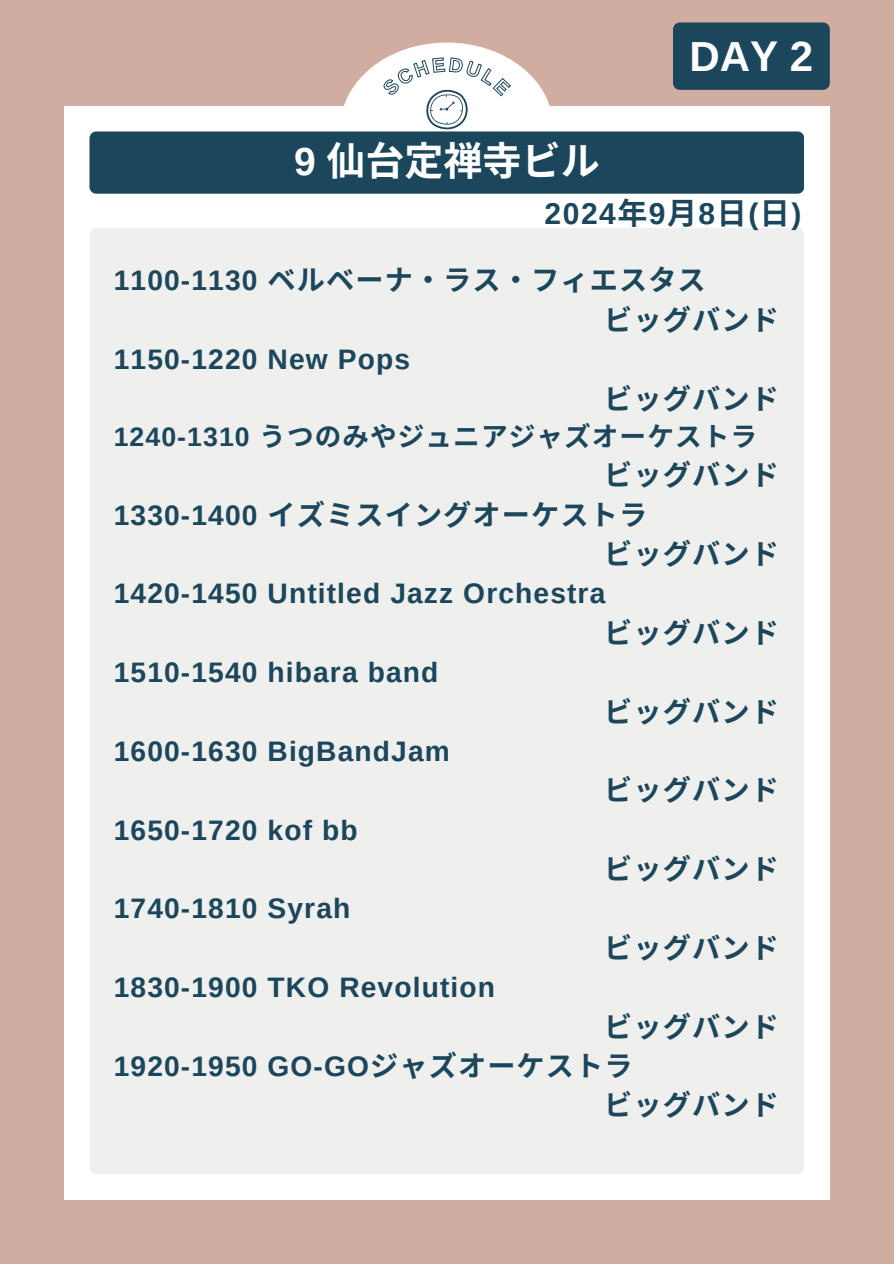
<style>
.page{position:relative;width:894px;height:1264px;background:#fff}
.page>*{position:absolute;margin:0;border:0;box-sizing:border-box;transform-origin:0 0}
.t1{font:700 42px "Arimo";color:#fff}
.t2{font:700 39px "Noto Sans CJ Ksc";color:#fff}
.t3{font:700 30px "Arimo";color:#1b465b}
.t4{font:700 28.2px "Arimo";letter-spacing:.04em;color:#1b465b}
.t5{font:700 28.2px/39.3px "Noto Sans CJ Ksc";letter-spacing:.04em;color:#1b465b}
.t6{font:700 26.7px "Noto Sans CJ Ksc";letter-spacing:.04em;color:#1b465b}
.s1{font-family:"Arimo"}
.s2{font-family:"Noto Sans CJ Ksc"}
</style>
<div class="page">
<div style="left:0;top:0;width:893px;height:1263px;background:#d1ada1"></div>
<div style="left:64px;top:106px;width:765px;height:1093px;background:#fff"></div>
<div style="left:89px;top:228px;width:715px;height:946px;background:#efefed"></div>
<svg style="left:89px;top:23px;width:740px;height:171px"></svg>
<h1 class="t2" style="left:294px;top:130px;width:307px"><span class="s1">9</span> 仙台定禅寺ビル</h1>
<h1 class="t1" style="left:689px;top:33px;width:125px">DAY 2</h1>
<p class="t3" style="left:544px;top:196px;width:258px">2024<span class="s2">年</span>9<span class="s2">月</span> 8<span class="s2">日</span> (<span class="s2">日</span> )</p>
<p class="t5" style="left:604px;top:259px;width:176px;text-indent:-490px"><span class="s1">1100-1130</span> ベルベーナ・ラス・フィエスタス<br>ビッグバンド</p>
<p class="t4" style="left:114px;top:344px;width:298px">1150-1220 New Pops</p>
<p class="t5" style="left:604px;top:377px;width:176px">ビッグバンド</p>
<p class="t6" style="left:114px;top:415px;width:644px"><span class="s1">1240-1310</span> うつのみやジュニアジャズオーケストラ</p>
<p class="t5" style="left:604px;top:453px;width:176px">ビッグバンド</p>
<p class="t5" style="left:114px;top:493px;width:535px"><span class="s1">1330-1400</span> イズミスイングオーケストラ</p>
<p class="t5" style="left:604px;top:532px;width:176px">ビッグバンド</p>
<p class="t4" style="left:114px;top:578px;width:493px">1420-1450 Untitled Jazz Orchestra</p>
<p class="t5" style="left:604px;top:611px;width:176px">ビッグバンド</p>
<p class="t4" style="left:114px;top:656px;width:326px">1510-1540 hibara band</p>
<p class="t5" style="left:604px;top:690px;width:176px">ビッグバンド</p>
<p class="t4" style="left:114px;top:735px;width:337px">1600-1630 BigBandJam</p>
<p class="t5" style="left:604px;top:768px;width:176px">ビッグバンド</p>
<p class="t4" style="left:114px;top:814px;width:245px">1650-1720 kof bb</p>
<p class="t5" style="left:604px;top:847px;width:176px">ビッグバンド</p>
<p class="t4" style="left:114px;top:893px;width:238px">1740-1810 Syrah</p>
<p class="t5" style="left:604px;top:926px;width:176px">ビッグバンド</p>
<p class="t4" style="left:114px;top:971px;width:382px">1830-1900 TKO Revolution</p>
<p class="t5" style="left:604px;top:1005px;width:176px">ビッグバンド</p>
<p class="t4" style="left:114px;top:1050px;width:520px">1920-1950 GO-GO<span class="s2">ジャズオーケストラ</span></p>
<p class="t5" style="left:604px;top:1083px;width:176px">ビッグバンド</p>
</div>
